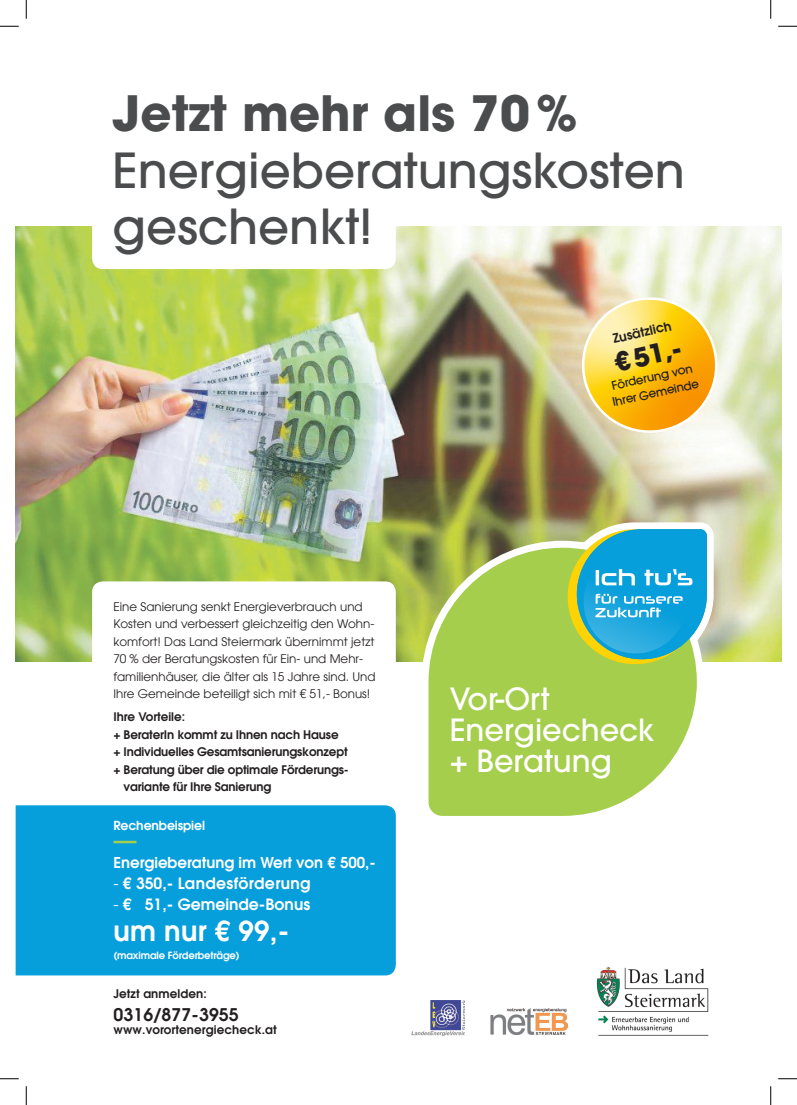
<style>
.page{position:relative;width:797px;height:1105px;background:#fff}
.page>*{position:absolute;margin:0;border:0;box-sizing:border-box;transform-origin:0 0}
.t1{font:500 48.38px/57px "Avant Garde LT";color:#4b4c4d}
.t2{font:500 30.38px "Avant Garde";color:#fff}
.t3{font:600 27.5px "Avant Garde LT";letter-spacing:.01em;color:#fff}
.t4{font:700 25.88px "ITC Avant Garde Std";color:#231f20}
.t5{font:600 17.5px "Avant Garde LT";letter-spacing:.01em;color:#231f20}
.t6{font:600 15.62px "Avant Garde LT";letter-spacing:.01em;color:#fff}
.t7{font:600 15px "Avant Garde LT";color:#fff}
.t8{font:600 12.75px "Avant Garde LT";color:#231f20}
.t9{font:600 12.5px "Avant Garde LT";letter-spacing:-.01em;color:#fff}
.t10{font:11.88px/17.5px "Avant Garde LT";color:#231f20}
.t11{font:600 11.88px/17.5px "Avant Garde LT";letter-spacing:-.01em;color:#231f20}
.t12{font:600 11.88px "Avant Garde LT";letter-spacing:.01em;color:#231f20}
.t13{font:500 11.88px/16.2px "Avant Garde LT";color:#231f20}
.t14{font:600 10px "Avant Garde LT";letter-spacing:-.01em;color:#fff}
.s1{font-family:"Avant Garde";font-weight:700}
.s2{font-weight:400}
</style>
<div class="page">
<img style="left:16px;top:227px;width:765px;height:434px">
<div style="left:92px;top:202px;width:304px;height:67px;background:#fff;border-radius:11px"></div>
<div style="left:92px;top:581px;width:304px;height:109px;background:#fff;border-radius:11px"></div>
<div style="left:16px;top:805px;width:380px;height:170px;background:#069edb"></div>
<hr style="left:113px;top:841px;width:23px;height:2px;background:#a4ce4c">
<svg style="left:576px;top:290px;width:147px;height:149px;background:#f4d06b"></svg>
<img style="left:414px;top:515px;width:306px;height:180px">
<svg style="left:428px;top:548px;width:268px;height:268px;background:#abd05b"></svg>
<svg style="left:567px;top:529px;width:140px;height:135px;background:#4db3bc"></svg>
<img style="left:596px;top:966px;width:113px;height:70px">
<img style="left:412px;top:1000px;width:53px;height:35px">
<img style="left:490px;top:1008px;width:77px;height:27px">
<svg style="left:0;top:25px;width:19px;height:2px"></svg>
<svg style="left:778px;top:25px;width:19px;height:2px"></svg>
<svg style="left:0;top:1078px;width:19px;height:1px"></svg>
<svg style="left:778px;top:1078px;width:19px;height:1px"></svg>
<svg style="left:25px;top:0;width:2px;height:19px"></svg>
<svg style="left:25px;top:1086px;width:2px;height:19px"></svg>
<svg style="left:770px;top:0;width:1px;height:19px"></svg>
<svg style="left:770px;top:1086px;width:1px;height:19px"></svg>
<p class="t1" style="left:113px;top:85px;width:574px"><span class="s1">Jetzt mehr als 70%<br></span>Energieberatungskosten geschenkt!</p>
<p class="t8" style="left:611px;top:330px;width:61px;rotate:-13deg">Zusätzlich</p>
<p class="t4" style="left:611px;top:346px;width:68px;rotate:-13deg">€51,-</p>
<p class="t13" style="left:607px;top:379px;width:90px;rotate:-13deg">Förderung von<br>Ihrer Gemeinde</p>
<p class="t10" style="left:113px;top:598px;width:264px">Eine Sanierung senkt Energieverbrauch und Kosten und verbessert gleichzeitig den Wohn&shy;komfort! Das Land Steiermark übernimmt jetzt 70 % der Beratungskosten für Ein- und Mehr&shy;familienhäuser, die älter als 15 Jahre sind. Und Ihre Gemeinde beteiligt sich mit € 51,- Bonus!</p>
<p class="t11" style="left:113px;top:708px;width:227px">Ihre Vorteile:<br>+ BeraterIn kommt zu Ihnen nach Hause</p>
<p class="t11" style="left:113px;top:743px;width:236px">+ Individuelles Gesamtsanierungskonzept</p>
<p class="t11" style="left:124px;top:760px;width:227px;text-indent:-10px">+ Beratung über die optimale Förderungs&shy;variante für Ihre Sanierung</p>
<p class="t9" style="left:113px;top:817px;width:93px">Rechenbeispiel</p>
<p class="t7" style="left:113px;top:852px;width:264px">Energieberatung im Wert von € 500,-</p>
<p class="t6" style="left:113px;top:873px;width:199px"><span class="s2">-</span> € 350,- Landesförderung</p>
<p class="t6" style="left:113px;top:894px;width:198px"><span class="s2">-</span> € 51,- Gemeinde-Bonus</p>
<p class="t3" style="left:113px;top:913px;width:178px">um nur € 99,-</p>
<p class="t14" style="left:113px;top:949px;width:128px">(maximale Förderbeträge)</p>
<p class="t12" style="left:113px;top:986px;width:95px">Jetzt anmelden:</p>
<p class="t5" style="left:113px;top:1003px;width:127px">0316/877-3955</p>
<p class="t12" style="left:113px;top:1022px;width:165px">www.vorortenergiecheck.at</p>
<p class="t2" style="left:450px;top:680px;width:101px">Vor-Ort</p>
<p class="t2" style="left:450px;top:711px;width:206px">Energiecheck</p>
<p class="t2" style="left:450px;top:742px;width:164px">+ Beratung</p>
</div>
